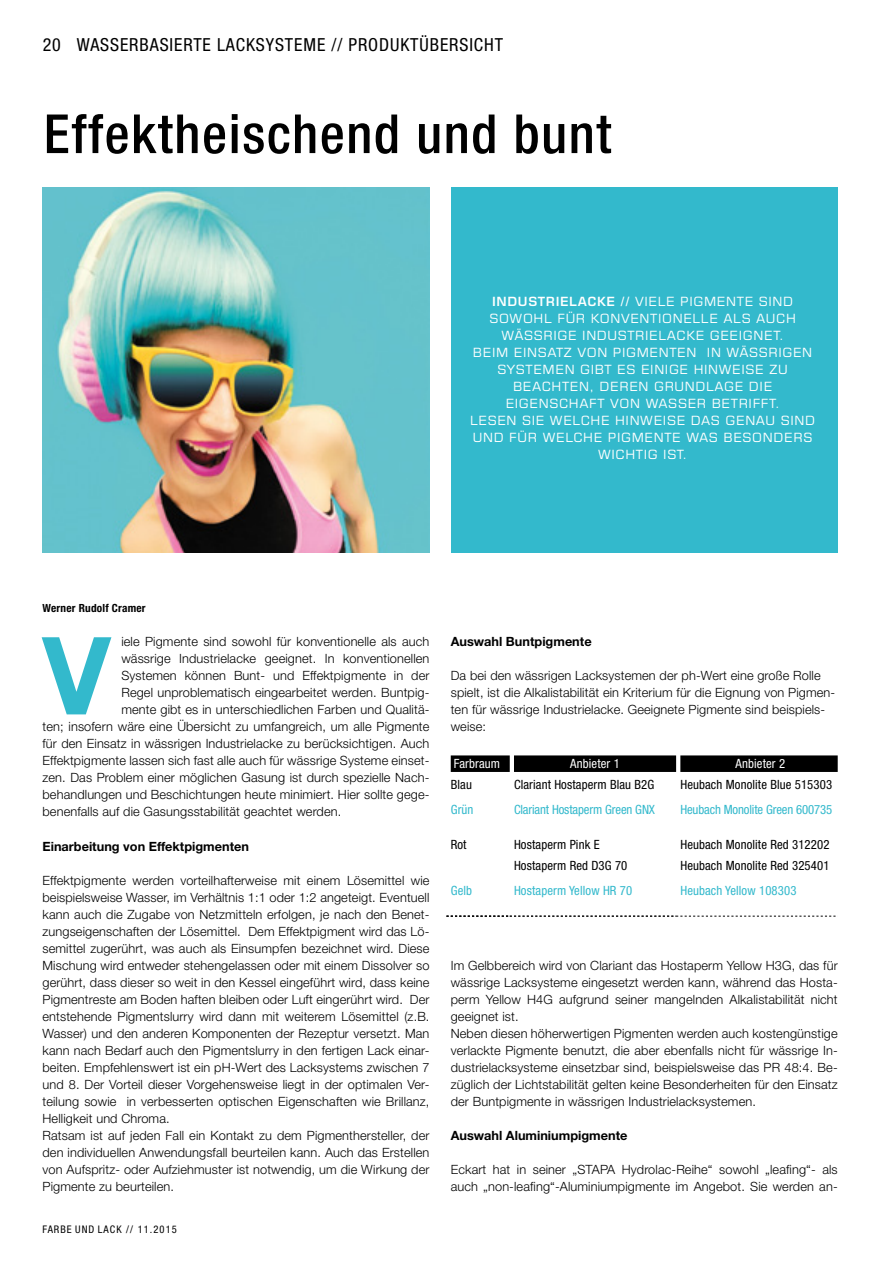
<style>
.page{position:relative;width:893px;height:1263px;background:#fff}
.page>*{position:absolute;margin:0;border:0;box-sizing:border-box;transform-origin:0 0}
.gt_initial_FuL{font:700 108px "Helvetica Neue";color:#33b9cc}
.ues{font:500 condensed 54px "Helvetica Neue";letter-spacing:.03em;color:#000}
.Paginierung_a{font:condensed 18px "Helvetica Neue";letter-spacing:.05em;color:#000}
.gt_ohne_Einzug{font:300 12.75px/17px "Helvetica Neue";letter-spacing:.01em;color:#000;text-align:justify}
.gt_initial_FuL-2{font:300 12.75px "Helvetica Neue";letter-spacing:.01em;color:#000}
.vs_vorspann{font:12.75px/17px "Eurostile LT Pro";letter-spacing:.05em;color:#fff;text-align:center}
.zue{font:300 12.75px/17px "Helvetica Neue";letter-spacing:.01em;color:#000}
.tabelle_gt_links{font:condensed 12.75px "Helvetica Neue";letter-spacing:.01em;color:#000}
.zue-2{font:700 12.75px "Helvetica Neue";color:#000}
.tabelle_gt_links-2{font:condensed 12.75px "Helvetica Neue";letter-spacing:-.01em;color:#33b9cc}
.tabelle_gt_links-3{font:condensed 12.75px "Helvetica Neue";letter-spacing:.01em;color:#33b9cc}
.tabelle_ues{font:condensed 12.75px "Helvetica Neue";letter-spacing:.01em;color:#fff}
.autor_kontakt_gt_FuL{font:700 condensed 11.25px "Helvetica Neue";letter-spacing:.02em;color:#000}
.kolumnentitel_unten{font:condensed 10.5px "Helvetica Neue";letter-spacing:.1em;color:#000}
.s1{font-weight:600}
</style>
<div class="page">
<div style="left:451px;top:187px;width:387px;height:366px;background:#33b9cc"></div>
<img style="left:43px;top:187px;width:386px;height:366px">
<svg style="left:446px;top:916px;width:390px;height:1px"></svg>
<div style="left:451px;top:755px;width:59px;height:17px;background:#000"></div>
<div style="left:514px;top:755px;width:162px;height:17px;background:#000"></div>
<div style="left:680px;top:755px;width:158px;height:17px;background:#000"></div>
<p class="Paginierung_a" style="left:43px;top:34px;width:462px">20 WASSERBASIERTE LACKSYSTEME // PRODUKTÜBERSICHT</p>
<p class="ues" style="left:44px;top:102px;width:569px">Effektheischend und bunt</p>
<p class="vs_vorspann" style="left:470px;top:293px;width:347px"><span class="s1">INDUSTRIELACKE //</span> VIELE PIGMENTE SIND SOWOHL FÜR KONVENTIONELLE ALS AUCH WÄSSRIGE INDUSTRIELACKE GEEIGNET.<br>BEIM EINSATZ VON PIGMENTEN IN WÄSSRIGEN SYSTEMEN GIBT ES EINIGE HINWEISE ZU BEACHTEN, DEREN GRUNDLAGE DIE EIGENSCHAFT VON WASSER BETRIFFT.<br>LESEN SIE WELCHE HINWEISE DAS GENAU SIND UND FÜR WELCHE PIGMENTE WAS BESONDERS WICHTIG IST.</p>
<p class="autor_kontakt_gt_FuL" style="left:43px;top:601px;width:105px">Werner Rudolf Cramer</p>
<p class="gt_initial_FuL" style="left:43px;top:609px;width:70px">V</p>
<p class="gt_initial_FuL-2" style="left:121px;top:634px;width:310px">iele Pigmente sind sowohl für konventionelle als auch</p>
<p class="gt_initial_FuL-2" style="left:121px;top:651px;width:310px">wässrige Industrielacke geeignet. In konventionellen</p>
<p class="gt_initial_FuL-2" style="left:121px;top:668px;width:310px">Systemen können Bunt- und Effektpigmente in der</p>
<p class="gt_initial_FuL-2" style="left:121px;top:685px;width:310px">Regel unproblematisch eingearbeitet werden. Buntpig-</p>
<p class="gt_initial_FuL-2" style="left:121px;top:702px;width:310px">mente gibt es in unterschiedlichen Farben und Qualitä-</p>
<p class="gt_initial_FuL-2" style="left:43px;top:719px;width:388px">ten; insofern wäre eine Übersicht zu umfangreich, um alle Pigmente</p>
<p class="gt_initial_FuL-2" style="left:43px;top:736px;width:388px">für den Einsatz in wässrigen Industrielacke zu berücksichtigen. Auch</p>
<p class="gt_initial_FuL-2" style="left:43px;top:753px;width:388px">Effektpigmente lassen sich fast alle auch für wässrige Systeme einset-</p>
<p class="gt_initial_FuL-2" style="left:43px;top:770px;width:388px">zen. Das Problem einer möglichen Gasung ist durch spezielle Nach-</p>
<p class="gt_initial_FuL-2" style="left:43px;top:787px;width:388px">behandlungen und Beschichtungen heute minimiert. Hier sollte gege-</p>
<p class="gt_initial_FuL-2" style="left:43px;top:804px;width:300px">benenfalls auf die Gasungsstabilität geachtet werden.</p>
<p class="zue-2" style="left:43px;top:838px;width:208px">Einarbeitung von Effektpigmenten</p>
<p class="gt_ohne_Einzug" style="left:43px;top:871px;width:388px">Effektpigmente werden vorteilhafterweise mit einem Lösemittel wie beispielsweise Wasser, im Verhältnis 1:1 oder 1:2 angeteigt. Eventuell kann auch die Zugabe von Netzmitteln erfolgen, je nach den Benet&shy;zungseigenschaften der Lösemittel. Dem Effektpigment wird das Lö&shy;semittel zugerührt, was auch als Einsumpfen bezeichnet wird. Diese Mischung wird entweder stehengelassen oder mit einem Dissolver so gerührt, dass dieser so weit in den Kessel eingeführt wird, dass keine Pigmentreste am Boden haften bleiben oder Luft eingerührt wird. Der entstehende Pigmentslurry wird dann mit weiterem Lösemittel (z.B.<br>Wasser) und den anderen Komponenten der Rezeptur versetzt. Man kann nach Bedarf auch den Pigmentslurry in den fertigen Lack einar&shy;beiten. Empfehlenswert ist ein pH-Wert des Lacksystems zwischen 7 und 8. Der Vorteil dieser Vorgehensweise liegt in der optimalen Ver&shy;teilung sowie in verbesserten optischen Eigenschaften wie Brillanz, Helligkeit und Chroma.</p>
<p class="gt_ohne_Einzug" style="left:43px;top:1126px;width:388px">Ratsam ist auf jeden Fall ein Kontakt zu dem Pigmenthersteller, der den individuellen Anwendungsfall beurteilen kann. Auch das Erstellen von Aufspritz- oder Aufziehmuster ist notwendig, um die Wirkung der Pigmente zu beurteilen.</p>
<p class="kolumnentitel_unten" style="left:43px;top:1223px;width:136px">FARBE UND LACK // 11.2015</p>
<p class="zue-2" style="left:451px;top:634px;width:142px">Auswahl Buntpigmente</p>
<p class="zue" style="left:451px;top:667px;width:386px">Da bei den wässrigen Lacksystemen der ph-Wert eine große Rolle spielt, ist die Alkalistabilität ein Kriterium für die Eignung von Pigmen&shy;ten für wässrige Industrielacke. Geeignete Pigmente sind beispiels&shy;weise:</p>
<p class="tabelle_ues" style="left:454px;top:756px;width:48px">Farbraum</p>
<p class="tabelle_ues" style="left:570px;top:756px;width:51px">Anbieter 1</p>
<p class="tabelle_ues" style="left:736px;top:756px;width:51px">Anbieter 2</p>
<p class="tabelle_gt_links" style="left:451px;top:777px;width:23px">Blau</p>
<p class="tabelle_gt_links" style="left:514px;top:777px;width:142px">Clariant Hostaperm Blau B2G</p>
<p class="tabelle_gt_links" style="left:680px;top:777px;width:153px">Heubach Monolite Blue 515303</p>
<p class="tabelle_gt_links-2" style="left:451px;top:802px;width:24px">Grün</p>
<p class="tabelle_gt_links-2" style="left:514px;top:802px;width:143px">Clariant Hostaperm Green GNX</p>
<p class="tabelle_gt_links-2" style="left:680px;top:802px;width:153px">Heubach Monolite Green 600735</p>
<p class="tabelle_gt_links" style="left:451px;top:837px;width:17px">Rot</p>
<p class="tabelle_gt_links" style="left:514px;top:837px;width:87px">Hostaperm Pink E</p>
<p class="tabelle_gt_links" style="left:680px;top:837px;width:151px">Heubach Monolite Red 312202</p>
<p class="tabelle_gt_links" style="left:514px;top:858px;width:115px">Hostaperm Red D3G 70</p>
<p class="tabelle_gt_links" style="left:680px;top:858px;width:151px">Heubach Monolite Red 325401</p>
<p class="tabelle_gt_links-2" style="left:451px;top:883px;width:23px">Gelb</p>
<p class="tabelle_gt_links-3" style="left:514px;top:883px;width:120px">Hostaperm Yellow HR 70</p>
<p class="tabelle_gt_links-3" style="left:680px;top:883px;width:118px">Heubach Yellow 108303</p>
<p class="gt_ohne_Einzug" style="left:451px;top:956px;width:388px">Im Gelbbereich wird von Clariant das Hostaperm Yellow H3G, das für wässrige Lacksysteme eingesetzt werden kann, während das Hosta&shy;perm Yellow H4G aufgrund seiner mangelnden Alkalistabilität nicht geeignet ist.</p>
<p class="gt_ohne_Einzug" style="left:451px;top:1024px;width:388px">Neben diesen höherwertigen Pigmenten werden auch kostengünstige verlackte Pigmente benutzt, die aber ebenfalls nicht für wässrige In&shy;dustrielacksysteme einsetzbar sind, beispielsweise das PR 48:4. Be&shy;züglich der Lichtstabilität gelten keine Besonderheiten für den Einsatz der Buntpigmente in wässrigen Industrielacksystemen.</p>
<p class="zue-2" style="left:451px;top:1127px;width:178px">Auswahl Aluminiumpigmente</p>
<p class="gt_ohne_Einzug" style="left:451px;top:1160px;width:388px">Eckart hat in seiner „STAPA Hydrolac-Reihe“ sowohl „leafing“- als auch „non-leafing“-Aluminiumpigmente im Angebot. Sie werden an-</p>
</div>
